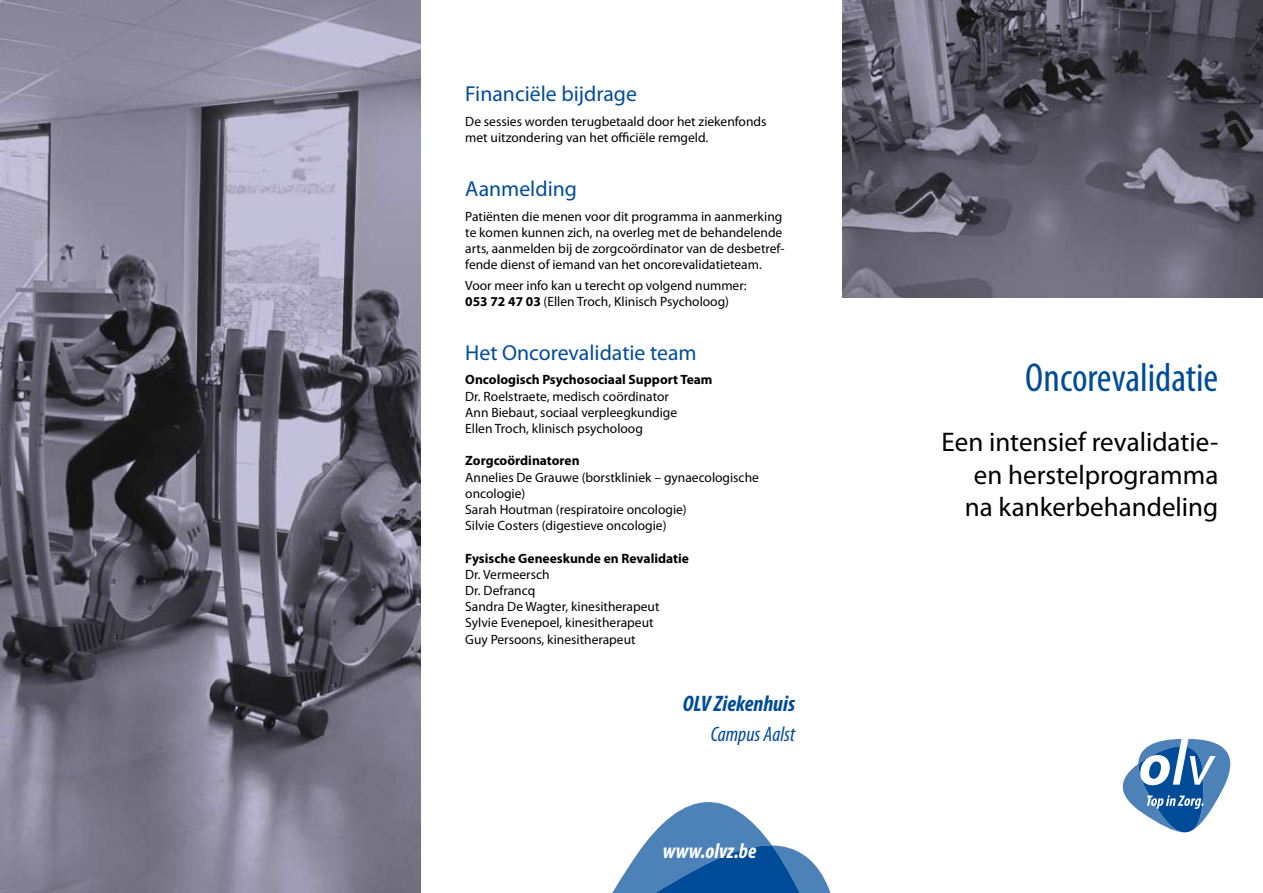
<style>
.page{position:relative;width:1263px;height:893px;background:#fff}
.page>*{position:absolute;margin:0;border:0;box-sizing:border-box;transform-origin:0 0}
.t1{font:condensed 40.5px "Myriad Pro";color:#004c99}
.t2{font:27px/32.4px "Myriad Pro";color:#000;text-align:right}
.t3{font:italic 700 condensed 22.5px "Myriad Pro";color:#004c99}
.t4{font:21.75px "Myriad Pro";color:#004c99}
.t5{font:italic 700 condensed 21.3px "Myriad Pro";letter-spacing:.005em;color:#fff}
.t6{font:italic condensed 21px "Myriad Pro";color:#004c99}
.t7{font:13.5px/16.2px "Myriad Pro";color:#000}
.t8{font:700 13.5px "Myriad Pro";color:#000}
.s1{font-weight:700}
</style>
<div class="page">
<img style="left:842px;top:0;width:421px;height:298px">
<svg style="left:1122px;top:739px;width:109px;height:93px"></svg>
<svg style="left:612px;top:802px;width:219px;height:91px"></svg>
<img style="left:0;top:0;width:421px;height:893px">
<h3 class="t4" style="left:465px;top:81px;width:173px">Financiële bijdrage</h3>
<p class="t7" style="left:465px;top:113px;width:303px">De sessies worden terugbetaald door het ziekenfonds met uitzondering van het officiële remgeld.</p>
<h3 class="t4" style="left:465px;top:175px;width:113px">Aanmelding</h3>
<p class="t7" style="left:465px;top:208px;width:321px">Patiënten die menen voor dit programma in aanmerking te komen kunnen zich, na overleg met de behandelende arts, aanmelden bij de zorgcoördinator van de desbetref&shy;fende dienst of iemand van het oncorevalidatieteam.</p>
<p class="t7" style="left:465px;top:277px;width:283px">Voor meer info kan u terecht op volgend nummer:<br><span class="s1">053 72 47 03</span> (Ellen Troch, Klinisch Psycholoog)</p>
<h3 class="t4" style="left:465px;top:339px;width:233px">Het Oncorevalidatie team</h3>
<p class="t8" style="left:465px;top:371px;width:249px">Oncologisch Psychosociaal Support Team</p>
<p class="t7" style="left:465px;top:388px;width:213px">Dr. Roelstraete, medisch coördinator<br>Ann Biebaut, sociaal verpleegkundige<br>Ellen Troch, klinisch psycholoog</p>
<p class="t8" style="left:465px;top:452px;width:116px">Zorgcoördinatoren</p>
<p class="t7" style="left:465px;top:469px;width:295px">Annelies De Grauwe (borstkliniek – gynaecologische oncologie)<br>Sarah Houtman (respiratoire oncologie)<br>Silvie Costers (digestieve oncologie)</p>
<p class="t8" style="left:465px;top:549px;width:225px">Fysische Geneeskunde en Revalidatie</p>
<p class="t7" style="left:465px;top:566px;width:196px">Dr. Vermeersch<br>Dr. Defrancq<br>Sandra De Wagter, kinesitherapeut<br>Sylvie Evenepoel, kinesitherapeut<br>Guy Persoons, kinesitherapeut</p>
<h3 class="t3" style="left:683px;top:689px;width:114px">OLV Ziekenhuis</h3>
<h3 class="t6" style="left:711px;top:721px;width:86px">Campus Aalst</h3>
<h3 class="t5" style="left:663px;top:837px;width:95px">www.olvz.be</h3>
<h1 class="t1" style="left:1025px;top:353px;width:195px">Oncorevalidatie</h1>
<h2 class="t2" style="left:942px;top:425px;width:278px">Een intensief revalidatie&shy;en herstelprogramma na kankerbehandeling</h2>
</div>
